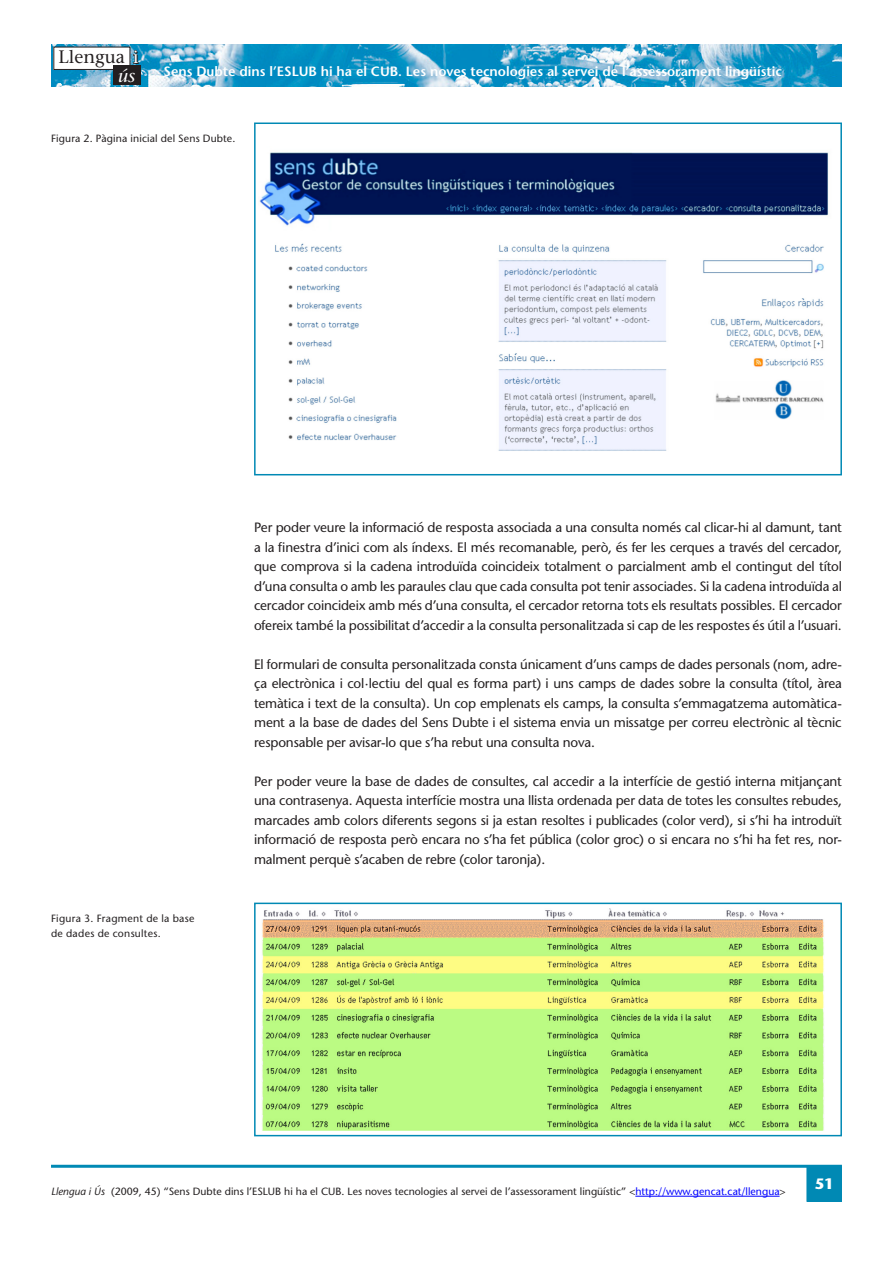
<style>
.page{position:relative;width:893px;height:1263px;background:#fff}
.page>*{position:absolute;margin:0;border:0;box-sizing:border-box;transform-origin:0 0}
.t1{font:18px/18.6px "Stone Serif";color:#231f20;text-align:right}
.t2{font:700 15px "Stone Sans";color:#fff}
.Pàrraf_sense_entrade{font:13.5px/19.5px "Stone Sans";letter-spacing:-.015em;color:#231f20;text-align:justify}
.t3{font:600 13.5px "Stone Sans";color:#fff}
.Peu_de_foto{font:10.5px "Stone Sans";color:#231f20}
.Peu_de_foto-2{font:10.5px/15px "Stone Sans";letter-spacing:.025em;color:#231f20}
.s1{color:#fff}
.s2{font-style:italic;color:#fff}
.s3{font-style:italic}
.s4{color:#00f}
</style>
<div class="page">
<div style="left:807px;top:1167px;width:34px;height:34px;background:#0089b4"></div>
<div style="left:806px;top:1166px;width:36px;height:36px;border:2px solid #0089b4"></div>
<hr style="left:51px;top:1165px;width:791px;height:3px;background:#0089b4">
<hr style="left:635px;top:1196px;width:145px;height:1px;background:#00f">
<img style="left:51px;top:44px;width:791px;height:43px">
<div style="left:54px;top:47px;width:76px;height:22px;background:#fff"></div>
<div style="left:53px;top:47px;width:77px;height:23px;border:1px solid #231f20"></div>
<svg style="left:133px;top:50px;width:5px;height:13px"></svg>
<div style="left:114px;top:66px;width:27px;height:19px;background:#231f20"></div>
<div style="left:254px;top:122px;width:588px;height:353px;border:2px solid #0089b4"></div>
<div style="left:254px;top:902px;width:588px;height:234px;border:2px solid #0089b4"></div>
<img style="left:259px;top:152px;width:569px;height:299px">
<img style="left:262px;top:909px;width:562px;height:221px">
<h1 class="t1" style="left:59px;top:48px;width:81px">Llengua <span class="s1">i </span><span class="s2">ús</span></h1>
<p class="t3" style="left:163px;top:63px;width:620px">Sens Dubte dins l’ESLUB hi ha el CUB. Les noves tecnologies al servei de l’assessorament lingüístic</p>
<p class="Peu_de_foto" style="left:51px;top:132px;width:186px">Figura 2. Pàgina inicial del Sens Dubte.</p>
<p class="Peu_de_foto-2" style="left:51px;top:911px;width:145px">Figura 3. Fragment de la base de dades de consultes.</p>
<p class="Pàrraf_sense_entrade" style="left:254px;top:518px;width:589px">Per poder veure la informació de resposta associada a una consulta només cal clicar-hi al damunt, tant a la finestra d’inici com als índexs. El més recomanable, però, és fer les cerques a través del cercador, que comprova si la cadena introduïda coincideix totalment o parcialment amb el contingut del títol d’una consulta o amb les paraules clau que cada consulta pot tenir associades. Si la cadena introduïda al cercador coincideix amb més d’una consulta, el cercador retorna tots els resultats possibles. El cercador ofereix també la possibilitat d’accedir a la consulta personalitzada si cap de les respostes és útil a l’usuari.</p>
<p class="Pàrraf_sense_entrade" style="left:254px;top:654px;width:589px">El formulari de consulta personalitzada consta únicament d’uns camps de dades personals (nom, adre&shy;ça electrònica i col·lectiu del qual es forma part) i uns camps de dades sobre la consulta (títol, àrea temàtica i text de la consulta). Un cop emplenats els camps, la consulta s’emmagatzema automàtica&shy;ment a la base de dades del Sens Dubte i el sistema envia un missatge per correu electrònic al tècnic responsable per avisar-lo que s’ha rebut una consulta nova.</p>
<p class="Pàrraf_sense_entrade" style="left:254px;top:771px;width:589px">Per poder veure la base de dades de consultes, cal accedir a la interfície de gestió interna mitjançant una contrasenya. Aquesta interfície mostra una llista ordenada per data de totes les consultes rebudes, marcades amb colors diferents segons si ja estan resoltes i publicades (color verd), si s’hi ha introduït informació de resposta però encara no s’ha fet pública (color groc) o si encara no s’hi ha fet res, nor&shy;malment perquè s’acaben de rebre (color taronja).</p>
<p class="Peu_de_foto" style="left:51px;top:1185px;width:736px"><span class="s3">Llengua i Ús</span> (2009, 45) “Sens Dubte dins l’ESLUB hi ha el CUB. Les noves tecnologies al servei de l’assessorament lingüístic” &lt;<span class="s4">http://www.gencat.cat/llengua</span>&gt;</p>
<p class="t2" style="left:815px;top:1174px;width:20px">51</p>
</div>
